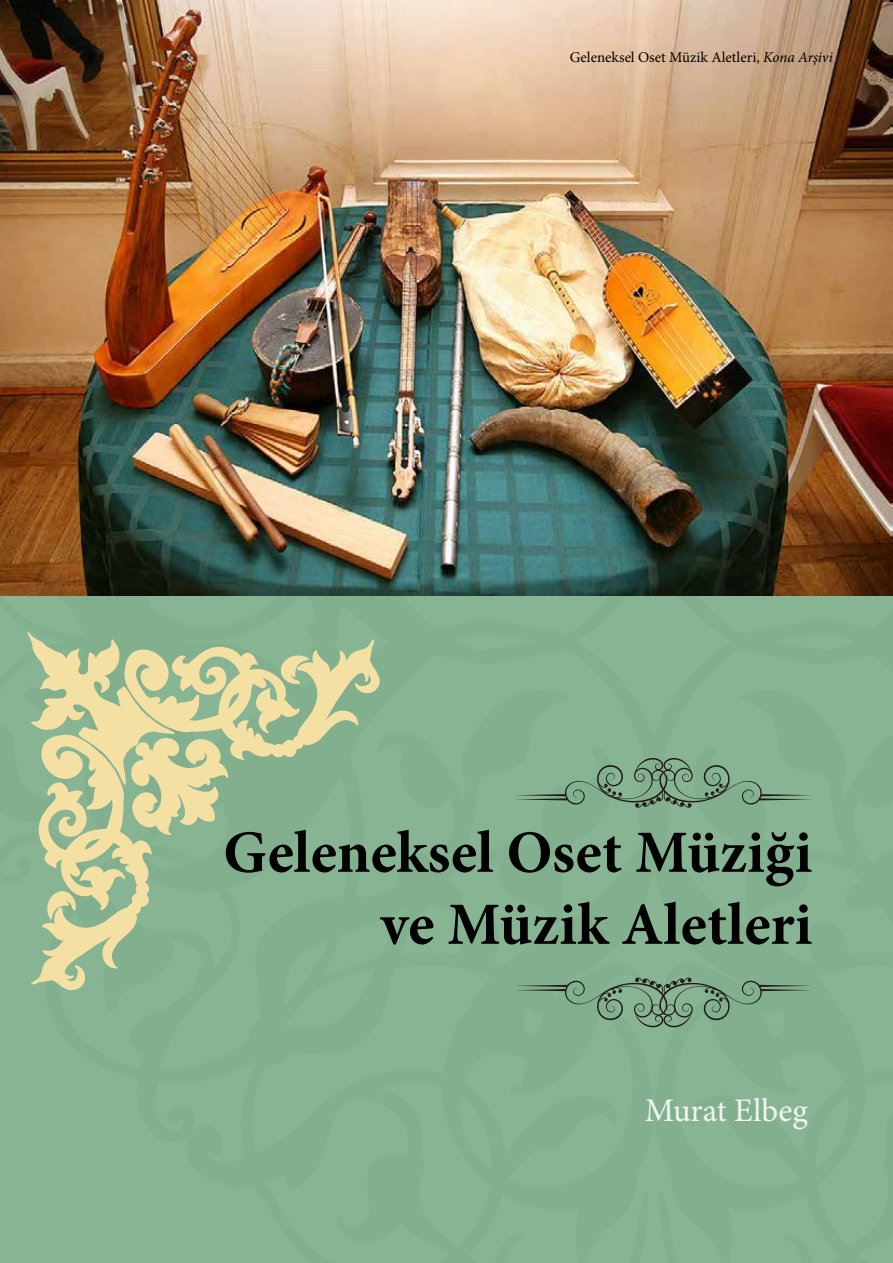
<style>
.page{position:relative;width:893px;height:1263px;background:#fff}
.page>*{position:absolute;margin:0;border:0;box-sizing:border-box;transform-origin:0 0}
.t1{font:700 60px/72px "Minion Pro";color:#000;text-align:right}
.t2{font:33px "Minion Pro";color:#f2f5f2}
.t3{font:15px "Minion Pro";color:#000}
.s1{font-style:italic}
</style>
<div class="page">
<div style="left:0;top:595px;width:893px;height:668px;background:#87b594"></div>
<div style="left:605px;top:1192px;width:43px;height:71px;background:#87b594"></div>
<div style="left:659px;top:1192px;width:44px;height:71px;background:#87b594"></div>
<svg style="left:0;top:631px;width:386px;height:359px;background:#a4bf96"></svg>
<svg style="left:514px;top:977px;width:298px;height:50px;background:#79a284"></svg>
<svg style="left:514px;top:758px;width:298px;height:50px;background:#7aa385"></svg>
<img style="left:0;top:0;width:893px;height:595px">
<p class="t3" style="left:570px;top:47px;width:264px">Geleneksel Oset Müzik Aletleri, <span class="s1">Kona Arşivi</span></p>
<h1 class="t1" style="left:223px;top:816px;width:591px">Geleneksel Oset Müziği ve Müzik Aletleri</h1>
<h2 class="t2" style="left:645px;top:1088px;width:165px">Murat Elbeg</h2>
</div>
